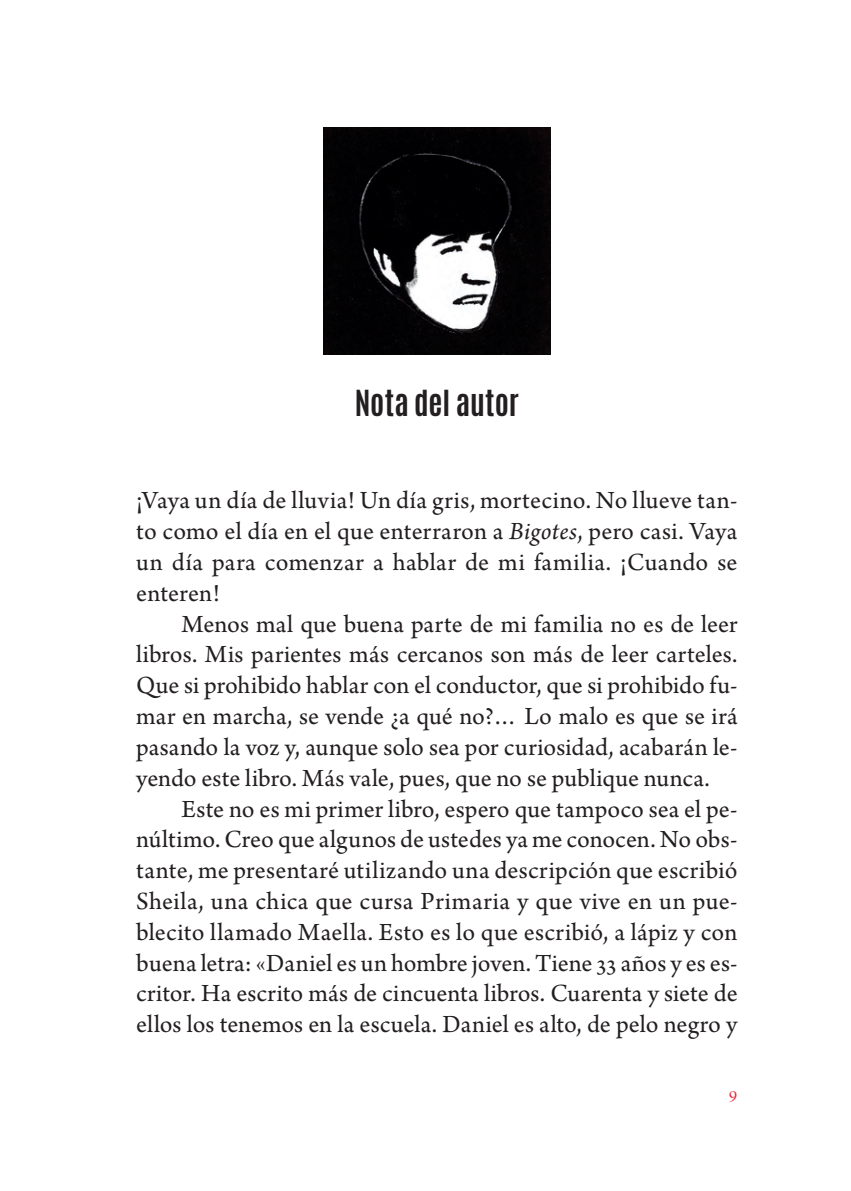
<style>
.page{position:relative;width:851px;height:1191px;background:#fff}
.page>*{position:absolute;margin:0;border:0;box-sizing:border-box;transform-origin:0 0}
.t1{font:700 30px "Antonio";letter-spacing:-.005em;color:#231f20}
.t2{font:26px/30.8px "Arno Pro";letter-spacing:.005em;color:#231f20;text-align:justify}
.t3{font:20px "Arno Pro Display";color:#ed283c}
.s1{font-style:italic}
.s2{font-family:"Adobe Garamond Pro"}
</style>
<div class="page">
<img style="left:323px;top:127px;width:227px;height:227px">
<p class="t1" style="left:354px;top:380px;width:166px">Nota del autor</p>
<p class="t2" style="left:136px;top:486px;width:602px">¡Vaya un día de lluvia! Un día gris, mortecino. No llueve tan&shy;to como el día en el que enterraron a <span class="s1">Bigotes</span>, pero casi. Vaya un día para comenzar a hablar de mi familia. ¡Cuando se enteren!</p>
<p class="t2" style="left:136px;top:610px;width:603px;text-indent:45px">Menos mal que buena parte de mi familia no es de leer libros. Mis parientes más cercanos son más de leer carteles.<br>Que si prohibido hablar con el conductor, que si prohibido fu&shy;mar en marcha, se vende ¿a qué no?… Lo malo es que se irá pasando la voz y, aunque solo sea por curiosidad, acabarán le&shy;yendo este libro. Más vale, pues, que no se publique nunca.</p>
<p class="t2" style="left:136px;top:794px;width:603px;text-indent:45px">Este no es mi primer libro, espero que tampoco sea el pe&shy;núltimo. Creo que algunos de ustedes ya me conocen. No obs&shy;tante, me presentaré utilizando una descripción que escribió Sheila, una chica que cursa Primaria y que vive en un pue&shy;blecito llamado Maella. Esto es lo que escribió, a lápiz y con buena letra: <span class="s2">«</span>Daniel es un hombre joven. Tiene 33 años y es es&shy;critor. Ha escrito más de cincuenta libros. Cuarenta y siete de ellos los tenemos en la escuela. Daniel es alto, de pelo negro y</p>
<p class="t3" style="left:728px;top:1082px;width:10px">9</p>
</div>
